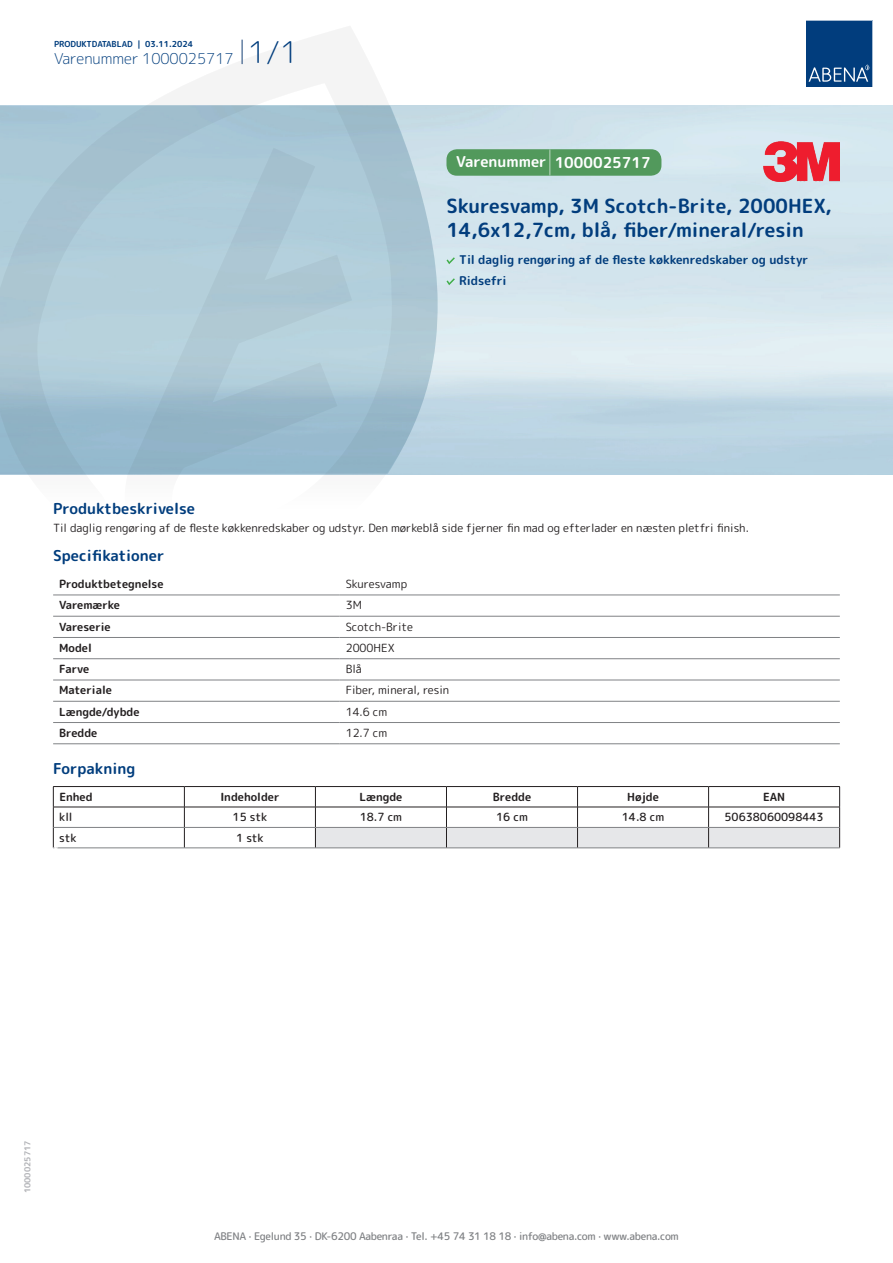
<style>
.page{position:relative;width:893px;height:1263px;background:#fff}
.page>*{position:absolute;margin:0;border:0;box-sizing:border-box;transform-origin:0 0}
.t1{font:700 19.5px/24px "Rounded Mplus 1 c";color:#013d7d}
.t2{font:700 15px "Rounded Mplus 1 c";color:#013d7d}
.t3{font:300 15px "Rounded Mplus 1 c";color:#013d7d}
.t4{font:700 15px "Rounded Mplus 1 c";color:#fff}
.t5{font:700 12px/21px "Rounded Mplus 1 c";color:#013d7d}
.t6{font:11.25px "Rounded Mplus 1 c";color:#231f20}
.t7{font:700 11.25px "Rounded Mplus 1 c";color:#231f20}
.t8{font:500 11.25px "Rounded Mplus 1 c";color:#231f20}
.t9{font:500 10.5px "Rounded Mplus 1 c";letter-spacing:-.03em;color:#808285}
.t10{font:700 10.5px "Rounded Mplus 1 c";color:#fff}
.t11{font:700 8.25px "Rounded Mplus 1 c";color:#013d7d}
.t12{font:700 8.25px "Rounded Mplus 1 c";color:#b2b3b7}
.s1{font-size:30px}
.s2{font-size:25.5px}
</style>
<div class="page">
<img style="left:439px;top:106px;width:454px;height:368px">
<svg style="left:0;top:26px;width:439px;height:569px"></svg>
<svg style="left:0;top:106px;width:438px;height:368px;background:#a8c6d4"></svg>
<svg style="left:242px;top:40px;width:1px;height:24px"></svg>
<svg style="left:806px;top:20px;width:67px;height:67px;background:#144b86"></svg>
<hr style="left:53px;top:595px;width:287px;height:1px;background:#808285">
<hr style="left:340px;top:595px;width:500px;height:1px;background:#808285">
<hr style="left:53px;top:616px;width:287px;height:1px;background:#808285">
<hr style="left:340px;top:616px;width:500px;height:1px;background:#808285">
<hr style="left:53px;top:637px;width:287px;height:1px;background:#808285">
<hr style="left:340px;top:637px;width:500px;height:1px;background:#808285">
<hr style="left:53px;top:658px;width:287px;height:1px;background:#808285">
<hr style="left:340px;top:658px;width:500px;height:1px;background:#808285">
<hr style="left:53px;top:680px;width:287px;height:1px;background:#808285">
<hr style="left:340px;top:680px;width:500px;height:1px;background:#808285">
<hr style="left:53px;top:701px;width:287px;height:1px;background:#808285">
<hr style="left:340px;top:701px;width:500px;height:1px;background:#808285">
<hr style="left:53px;top:722px;width:287px;height:1px;background:#808285">
<hr style="left:340px;top:722px;width:500px;height:1px;background:#808285">
<hr style="left:53px;top:743px;width:287px;height:1px;background:#808285">
<hr style="left:340px;top:743px;width:500px;height:1px;background:#808285">
<hr style="left:53px;top:786px;width:131px;height:1px;background:#231f20">
<hr style="left:184px;top:786px;width:131px;height:1px;background:#231f20">
<hr style="left:315px;top:786px;width:131px;height:1px;background:#231f20">
<hr style="left:446px;top:786px;width:131px;height:1px;background:#231f20">
<hr style="left:577px;top:786px;width:132px;height:1px;background:#231f20">
<hr style="left:709px;top:786px;width:131px;height:1px;background:#231f20">
<hr style="left:53px;top:807px;width:131px;height:1px;background:#231f20">
<hr style="left:184px;top:807px;width:131px;height:1px;background:#231f20">
<svg style="left:53px;top:787px;width:1px;height:61px"></svg>
<svg style="left:184px;top:787px;width:1px;height:61px"></svg>
<svg style="left:315px;top:787px;width:525px;height:61px"></svg>
<hr style="left:54px;top:827px;width:130px;height:1px;background:#808285">
<hr style="left:184px;top:827px;width:131px;height:1px;background:#808285">
<hr style="left:315px;top:827px;width:131px;height:1px;background:#808285">
<hr style="left:446px;top:827px;width:131px;height:1px;background:#808285">
<hr style="left:577px;top:827px;width:132px;height:1px;background:#808285">
<hr style="left:709px;top:827px;width:130px;height:1px;background:#808285">
<hr style="left:53px;top:848px;width:131px;height:1px;background:#808285">
<hr style="left:184px;top:848px;width:131px;height:1px;background:#808285">
<hr style="left:315px;top:848px;width:131px;height:1px;background:#808285">
<hr style="left:446px;top:848px;width:131px;height:1px;background:#808285">
<hr style="left:577px;top:848px;width:132px;height:1px;background:#808285">
<hr style="left:709px;top:848px;width:131px;height:1px;background:#808285">
<svg style="left:446px;top:257px;width:9px;height:7px"></svg>
<svg style="left:446px;top:278px;width:9px;height:7px"></svg>
<div style="left:446px;top:149px;width:215px;height:27px;background:#52995c;border-radius:10px"></div>
<img style="left:763px;top:141px;width:77px;height:40px">
<p class="t11" style="left:54px;top:38px;width:141px">PRODUKTDATABLAD | 03.11.2024</p>
<h2 class="t3" style="left:54px;top:48px;width:246px">Varenummer 1000025717 <span class="s1">1/1</span></h2>
<h2 class="t4" style="left:456px;top:152px;width:196px">Varenummer <span class="s2">|</span> 1000025717</h2>
<h1 class="t1" style="left:446px;top:194px;width:387px">Skuresvamp, 3M Scotch-Brite, 2000HEX,<br>14,6x12,7cm, blå, fiber/mineral/resin</h1>
<p class="t5" style="left:459px;top:249px;width:351px">Til daglig rengøring af de fleste køkkenredskaber og udstyr<br>Ridsefri</p>
<h2 class="t2" style="left:53px;top:498px;width:143px">Produktbeskrivelse</h2>
<p class="t6" style="left:53px;top:520px;width:697px">Til daglig rengøring af de fleste køkkenredskaber og udstyr. Den mørkeblå side fjerner fin mad og efterlader en næsten pletfri finish.</p>
<h2 class="t2" style="left:53px;top:545px;width:113px">Specifikationer</h2>
<p class="t7" style="left:59px;top:576px;width:106px">Produktbetegnelse</p>
<p class="t6" style="left:346px;top:576px;width:63px">Skuresvamp</p>
<p class="t7" style="left:59px;top:597px;width:62px">Varemærke</p>
<p class="t6" style="left:346px;top:597px;width:18px">3M</p>
<p class="t7" style="left:59px;top:618px;width:53px">Vareserie</p>
<p class="t6" style="left:346px;top:618px;width:69px">Scotch-Brite</p>
<p class="t7" style="left:59px;top:640px;width:34px">Model</p>
<p class="t6" style="left:346px;top:640px;width:50px">2000HEX</p>
<p class="t7" style="left:59px;top:661px;width:32px">Farve</p>
<p class="t6" style="left:346px;top:661px;width:18px">Blå</p>
<p class="t7" style="left:59px;top:682px;width:54px">Materiale</p>
<p class="t6" style="left:346px;top:682px;width:105px">Fiber, mineral, resin</p>
<p class="t7" style="left:59px;top:704px;width:82px">Længde/dybde</p>
<p class="t6" style="left:346px;top:704px;width:43px">14.6 cm</p>
<p class="t7" style="left:59px;top:725px;width:40px">Bredde</p>
<p class="t6" style="left:346px;top:725px;width:43px">12.7 cm</p>
<h2 class="t2" style="left:53px;top:758px;width:84px">Forpakning</h2>
<p class="t7" style="left:59px;top:789px;width:35px">Enhed</p>
<p class="t7" style="left:220px;top:789px;width:61px">Indeholder</p>
<p class="t7" style="left:359px;top:789px;width:44px">Længde</p>
<p class="t7" style="left:493px;top:789px;width:40px">Bredde</p>
<p class="t7" style="left:627px;top:789px;width:33px">Højde</p>
<p class="t7" style="left:763px;top:789px;width:24px">EAN</p>
<p class="t8" style="left:59px;top:809px;width:15px">kll</p>
<p class="t8" style="left:233px;top:809px;width:36px">15 stk</p>
<p class="t8" style="left:360px;top:809px;width:44px">18.7 cm</p>
<p class="t8" style="left:496px;top:809px;width:33px">16 cm</p>
<p class="t8" style="left:622px;top:809px;width:44px">14.8 cm</p>
<p class="t8" style="left:724px;top:809px;width:101px">50638060098443</p>
<p class="t8" style="left:59px;top:830px;width:19px">stk</p>
<p class="t8" style="left:236px;top:830px;width:29px">1 stk</p>
<p class="t10" style="left:53px;top:843px;width:7px">*</p>
<p class="t12" style="left:22px;top:1193px;width:54px;rotate:-90deg">1000025717</p>
<p class="t9" style="left:214px;top:1229px;width:466px">ABENA · Egelund 35 · DK-6200 Aabenraa · Tel. +45 74 31 18 18 · info@abena.com · www.abena.com</p>
</div>
